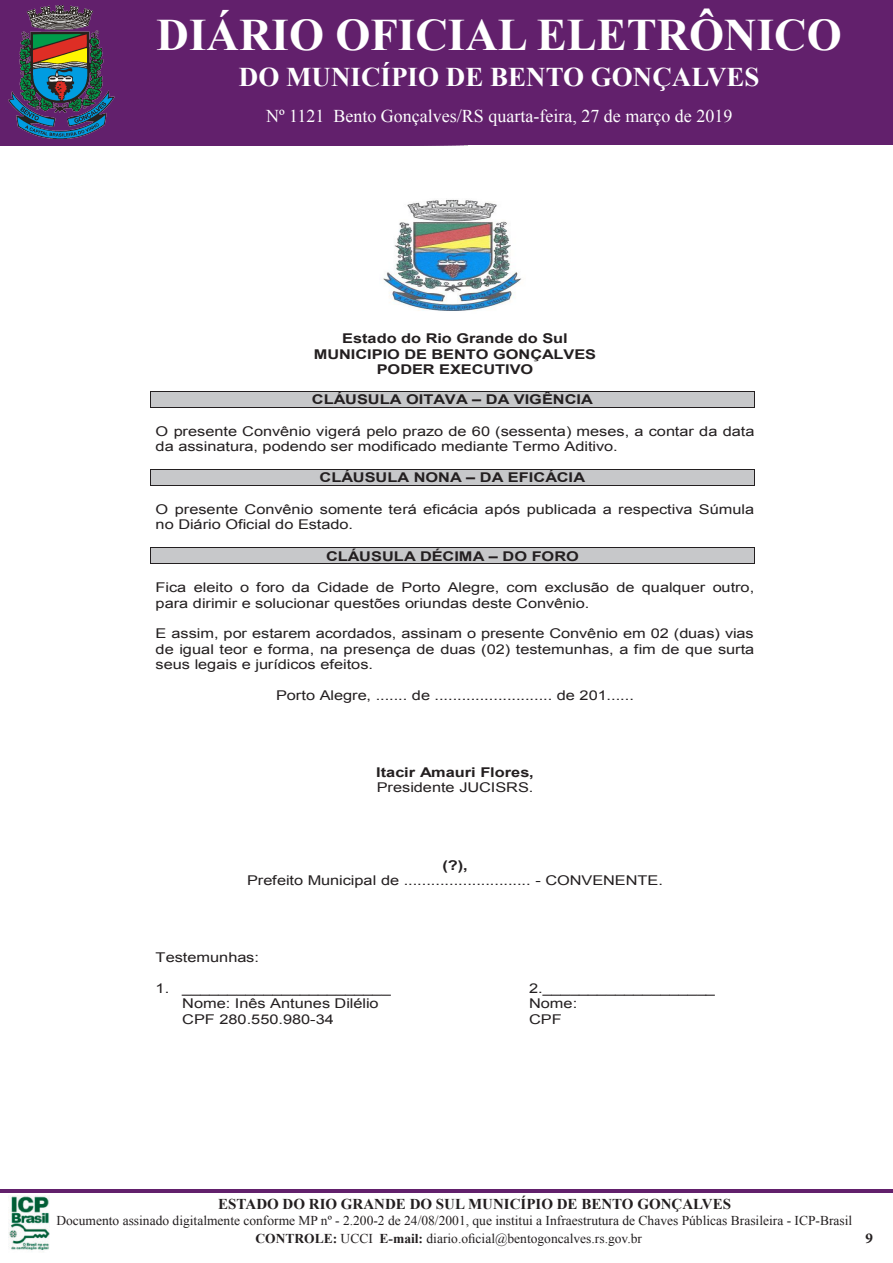
<style>
.page{position:relative;width:893px;height:1263px;background:#fff}
.page>*{position:absolute;margin:0;border:0;box-sizing:border-box;transform-origin:0 0}
.t1{font:700 45px "Times New Roman";color:#fff}
.t2{font:700 27px "Times New Roman";color:#fff}
.t3{font:18px "Times New Roman";color:#fff}
.t4{font:700 15px "Times New Roman";color:#231f20}
.t5{font:700 15px "Minion Pro";color:#231f20}
.t6{font:13.5px/15.3px "Arial";color:#231f20;scale:1.22 1}
.t7{font:13.5px "Times New Roman";color:#231f20}
.t8{font:700 13.5px/15.3px "Arial";color:#231f20;text-align:center;scale:1.22 1}
.s1{font-weight:400}
.s2{font-weight:700}
</style>
<div class="page">
<img style="left:383px;top:199px;width:138px;height:112px">
<div style="left:156px;top:391px;width:593px;height:16px;background:#c7c8ca"></div>
<hr style="left:151px;top:391px;width:603px;height:1px;background:#231f20">
<svg style="left:150px;top:391px;width:1px;height:17px"></svg>
<hr style="left:151px;top:407px;width:603px;height:1px;background:#231f20">
<svg style="left:754px;top:391px;width:1px;height:17px"></svg>
<div style="left:156px;top:470px;width:593px;height:15px;background:#c7c8ca"></div>
<hr style="left:151px;top:469px;width:603px;height:1px;background:#231f20">
<svg style="left:150px;top:469px;width:1px;height:17px"></svg>
<hr style="left:151px;top:485px;width:603px;height:1px;background:#231f20">
<svg style="left:754px;top:469px;width:1px;height:17px"></svg>
<div style="left:156px;top:548px;width:593px;height:15px;background:#c7c8ca"></div>
<hr style="left:151px;top:547px;width:603px;height:1px;background:#231f20">
<svg style="left:150px;top:547px;width:1px;height:17px"></svg>
<hr style="left:151px;top:563px;width:603px;height:1px;background:#231f20">
<svg style="left:754px;top:547px;width:1px;height:17px"></svg>
<img style="left:9px;top:1195px;width:41px;height:56px">
<svg style="left:0;top:0;width:893px;height:146px;background:#60256c"></svg>
<hr style="left:0;top:1189px;width:893px;height:3px;background:#62206c">
<p class="t1" style="left:157px;top:4px;width:687px">DIÁRIO OFICIAL ELETRÔNICO</p>
<p class="t2" style="left:239px;top:58px;width:522px">DO MUNICÍPIO DE BENTO GONÇALVES</p>
<p class="t3" style="left:306px;top:104px;width:10px">3</p>
<p class="t3" style="left:501px;top:104px;width:16px">in</p>
<p class="t3" style="left:266px;top:104px;width:468px">Nº 1121 Bento Gonçalves/RS quarta-feira, 27 de março de 2019</p>
<p class="t3" style="left:288px;top:104px;width:375px">47 Bento Gonçalves/RS Quarta-feira, 10 de Agost</p>
<p class="t3" style="left:724px;top:104px;width:10px">6</p>
<p class="t8" style="left:314px;top:331px;width:233px">Estado do Rio Grande do Sul<br>MUNICIPIO DE BENTO GONÇALVES<br>PODER EXECUTIVO</p>
<p class="t8" style="left:312px;top:392px;width:232px">CLÁUSULA OITAVA – DA VIGÊNCIA</p>
<p class="t6" style="left:156px;top:423px;width:492px">O presente Convênio vigerá pelo prazo de 60 (sessenta) meses, a contar da data da assinatura, podendo ser modificado mediante Termo Aditivo.</p>
<p class="t8" style="left:320px;top:470px;width:219px">CLÁUSULA NONA – DA EFICÁCIA</p>
<p class="t6" style="left:156px;top:501px;width:492px">O presente Convênio somente terá eficácia após publicada a respectiva Súmula no Diário Oficial do Estado.</p>
<p class="t8" style="left:326px;top:549px;width:209px">CLÁUSULA DÉCIMA – DO FORO</p>
<p class="t6" style="left:156px;top:580px;width:492px">Fica eleito o foro da Cidade de Porto Alegre, com exclusão de qualquer outro, para dirimir e solucionar questões oriundas deste Convênio.</p>
<p class="t6" style="left:156px;top:626px;width:492px;text-align:justify">E assim, por estarem acordados, assinam o presente Convênio em 02 (duas) vias de igual teor e forma, na presença de duas (02) testemunhas, a fim de que surta seus legais e jurídicos efeitos.</p>
<p class="t6" style="left:276px;top:688px;width:295px">Porto Alegre, ....... de .......................... de 201......</p>
<p class="t8" style="left:376px;top:765px;width:131px;text-align:left">Itacir Amauri Flores,<br><span class="s1">Presidente JUCISRS.</span></p>
<p class="t6" style="left:247px;top:857px;width:342px;text-align:center"><span class="s2">(?),<br></span>Prefeito Municipal de ............................ - CONVENENTE.</p>
<p class="t6" style="left:156px;top:950px;width:86px">Testemunhas:</p>
<p class="t6" style="left:156px;top:980px;width:194px">1. _______________________</p>
<p class="t6" style="left:529px;top:980px;width:154px">2.___________________</p>
<p class="t6" style="left:182px;top:996px;width:163px">Nome: Inês Antunes Dilélio</p>
<p class="t6" style="left:529px;top:996px;width:41px">Nome:</p>
<p class="t6" style="left:182px;top:1011px;width:126px">CPF 280.550.980-34</p>
<p class="t6" style="left:529px;top:1011px;width:28px">CPF</p>
<p class="t4" style="left:218px;top:1193px;width:514px">ESTADO DO RIO GRANDE DO SUL MUNICÍPIO DE BENTO GONÇALVES</p>
<p class="t7" style="left:56px;top:1211px;width:797px">Documento assinado digitalmente conforme MP nº - 2.200-2 de 24/08/2001, que institui a Infraestrutura de Chaves Públicas Brasileira - ICP-Brasil</p>
<p class="t7" style="left:255px;top:1229px;width:388px"><span class="s2">CONTROLE:</span> UCCI <span class="s2">E-mail:</span> diario.oficial@bentogoncalves.rs.gov.br</p>
<p class="t5" style="left:865px;top:1227px;width:9px">9</p>
</div>
